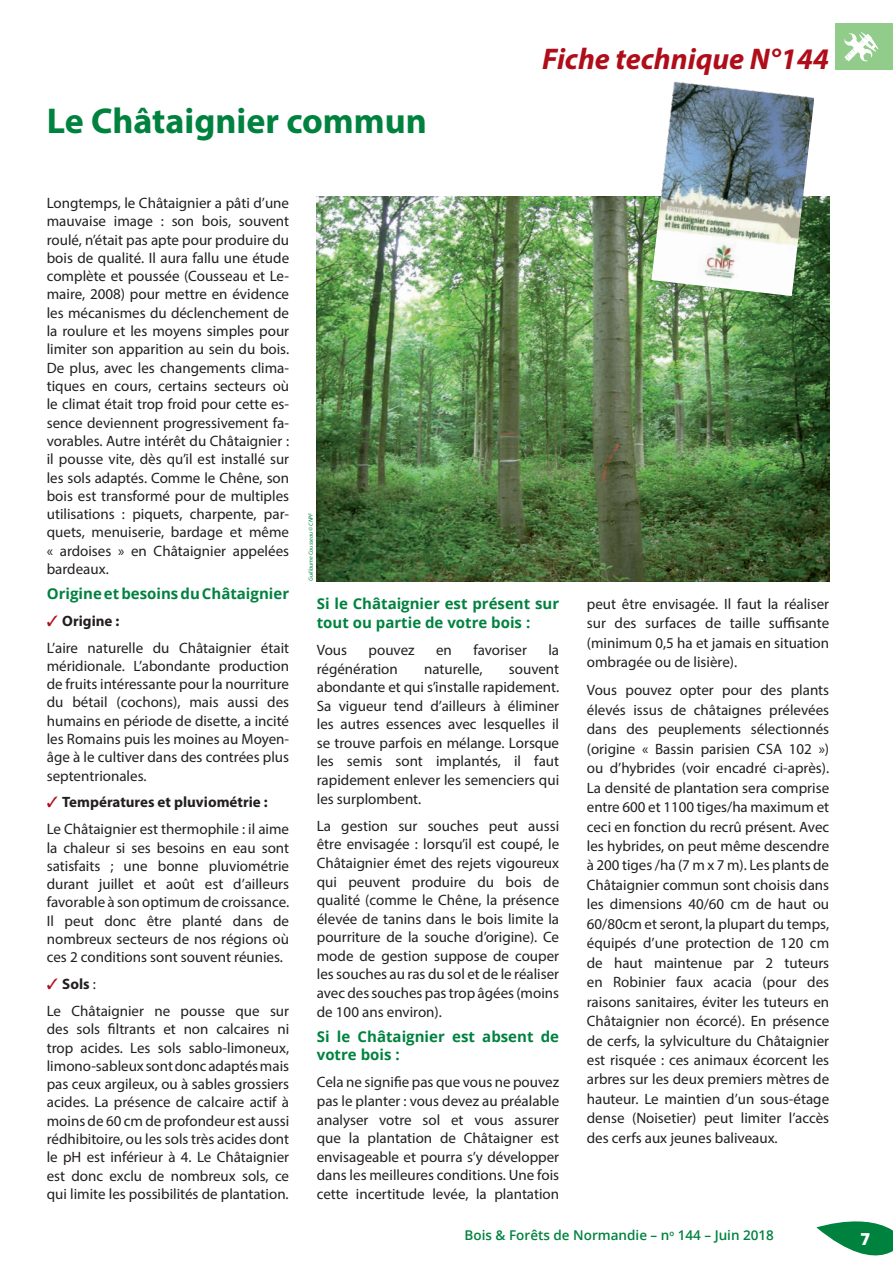
<style>
.page{position:relative;width:893px;height:1263px;background:#fff}
.page>*{position:absolute;margin:0;border:0;box-sizing:border-box;transform-origin:0 0}
.t1{font:700 36px "Myriad Pro";color:#00823f}
.t2{font:italic 700 30px "Myriad Pro";color:#b00d1a}
.t3{font:800 16.5px "Open Sans";color:#fff}
.t4{font:15px/18.3px "Myriad Pro";color:#231f20;text-align:justify}
.t5{font:700 15px/18.6px "Open Sans";color:#00823f}
.t6{font:600 13.5px "Open Sans";color:#00823f}
.t7{font:italic 6px "Myriad Pro";color:#00823f}
.s1{color:#b00d1a}
.s2{font-weight:700}
</style>
<div class="page">
<svg style="left:816px;top:1221px;width:77px;height:35px"></svg>
<img style="left:317px;top:197px;width:512px;height:384px">
<div style="left:836px;top:23px;width:57px;height:47px;background:#91cc8a"></div>
<svg style="left:844px;top:32px;width:34px;height:29px"></svg>
<img style="left:651px;top:82px;width:163px;height:214px">
<h1 class="t1" style="left:47px;top:98px;width:382px">Le Châtaignier commun</h1>
<h2 class="t2" style="left:542px;top:40px;width:289px">Fiche technique N°144</h2>
<p class="t4" style="left:47px;top:193px;width:244px">Longtemps, le Châtaignier a pâti d’une mauvaise image : son bois, souvent roulé, n’était pas apte pour produire du bois de qualité. Il aura fallu une étude complète et poussée (Cousseau et Le&shy;maire, 2008) pour mettre en évidence les mécanismes du déclenchement de la roulure et les moyens simples pour limiter son apparition au sein du bois.<br>De plus, avec les changements clima&shy;tiques en cours, certains secteurs où le climat était trop froid pour cette es&shy;sence deviennent progressivement fa&shy;vorables. Autre intérêt du Châtaignier : il pousse vite, dès qu’il est installé sur les sols adaptés. Comme le Chêne, son bois est transformé pour de multiples utilisations : piquets, charpente, par&shy;quets, menuiserie, bardage et même « ardoises » en Châtaignier appelées bardeaux.</p>
<p class="t5" style="left:47px;top:584px;width:244px">Origine et besoins du Châtaignier</p>
<p class="t4" style="left:47px;top:607px;width:244px;line-height:26.8px"><span class="s1">✓</span> <span class="s2">Origine :<br></span>L’aire naturelle du Châtaignier était</p>
<p class="t4" style="left:47px;top:656px;width:244px">méridionale. L’abondante production de fruits intéressante pour la nourriture du bétail (cochons), mais aussi des humains en période de disette, a incité les Romains puis les moines au Moyen&shy;âge à le cultiver dans des contrées plus septentrionales.</p>
<p class="t4" style="left:47px;top:789px;width:244px;line-height:26.8px"><span class="s1">✓</span> <span class="s2">Températures et pluviométrie :<br></span>Le Châtaignier est thermophile : il aime</p>
<p class="t4" style="left:47px;top:838px;width:244px">la chaleur si ses besoins en eau sont satisfaits ; une bonne pluviométrie durant juillet et août est d’ailleurs favorable à son optimum de croissance.<br>Il peut donc être planté dans de nombreux secteurs de nos régions où ces 2 conditions sont souvent réunies.</p>
<p class="t4" style="left:47px;top:970px;width:244px;line-height:26.8px"><span class="s1">✓</span> <span class="s2">Sols</span> :<br>Le Châtaignier ne pousse que sur</p>
<p class="t4" style="left:47px;top:1020px;width:244px">des sols filtrants et non calcaires ni trop acides. Les sols sablo-limoneux, limono-sableux sont donc adaptés mais pas ceux argileux, ou à sables grossiers acides. La présence de calcaire actif à moins de 60 cm de profondeur est aussi rédhibitoire, ou les sols très acides dont le pH est inférieur à 4. Le Châtaignier est donc exclu de nombreux sols, ce qui limite les possibilités de plantation.</p>
<p class="t7" style="left:307px;top:581px;width:70px;rotate:-90deg">Guillaume Cousseau © CNPF</p>
<p class="t5" style="left:317px;top:594px;width:244px">Si le Châtaignier est présent sur tout ou partie de votre bois :</p>
<p class="t4" style="left:317px;top:640px;width:32px">Vous</p>
<p class="t4" style="left:369px;top:640px;width:48px">pouvez</p>
<p class="t4" style="left:436px;top:640px;width:17px">en</p>
<p class="t4" style="left:473px;top:640px;width:55px">favoriser</p>
<p class="t4" style="left:548px;top:640px;width:12px">la</p>
<p class="t4" style="left:317px;top:659px;width:83px">régénération</p>
<p class="t4" style="left:424px;top:659px;width:60px">naturelle,</p>
<p class="t4" style="left:317px;top:659px;width:244px;text-indent:192px">souvent abondante et qui s’installe rapidement.<br>Sa vigueur tend d’ailleurs à éliminer les autres essences avec lesquelles il se trouve parfois en mélange. Lorsque les semis sont implantés, il faut rapidement enlever les semenciers qui les surplombent.</p>
<p class="t4" style="left:317px;top:816px;width:244px">La gestion sur souches peut aussi être envisagée : lorsqu’il est coupé, le Châtaignier émet des rejets vigoureux qui peuvent produire du bois de qualité (comme le Chêne, la présence élevée de tanins dans le bois limite la pourriture de la souche d’origine). Ce mode de gestion suppose de couper les souches au ras du sol et de le réaliser avec des souches pas trop âgées (moins de 100 ans environ).</p>
<p class="t5" style="left:317px;top:1026px;width:244px">Si le Châtaignier est absent de votre bois :</p>
<p class="t4" style="left:317px;top:1073px;width:244px">Cela ne signifie pas que vous ne pouvez pas le planter : vous devez au préalable analyser votre sol et vous assurer que la plantation de Châtaigner est envisageable et pourra s’y développer dans les meilleures conditions. Une fois cette incertitude levée, la plantation</p>
<p class="t4" style="left:587px;top:594px;width:244px;line-height:19.5px">peut être envisagée. Il faut la réaliser sur des surfaces de taille suffisante (minimum 0,5 ha et jamais en situation ombragée ou de lisière).</p>
<p class="t4" style="left:587px;top:680px;width:244px;line-height:19.5px">Vous pouvez opter pour des plants élevés issus de châtaignes prélevées dans des peuplements sélectionnés (origine « Bassin parisien CSA 102 ») ou d’hybrides (voir encadré ci-après).<br>La densité de plantation sera comprise entre 600 et 1100 tiges/ha maximum et ceci en fonction du recrû présent. Avec les hybrides, on peut même descendre à 200 tiges /ha (7 m x 7 m). Les plants de Châtaignier commun sont choisis dans les dimensions 40/60 cm de haut ou 60/80cm et seront, la plupart du temps, équipés d’une protection de 120 cm de haut maintenue par 2 tuteurs en Robinier faux acacia (pour des raisons sanitaires, éviter les tuteurs en Châtaignier non écorcé). En présence de cerfs, la sylviculture du Châtaignier est risquée : ces animaux écorcent les arbres sur les deux premiers mètres de hauteur. Le maintien d’un sous-étage dense (Noisetier) peut limiter l’accès des cerfs aux jeunes baliveaux.</p>
<p class="t6" style="left:465px;top:1226px;width:311px">Bois &amp; Forêts de Normandie – n<sup>o</sup> 144 – Juin 2018</p>
<p class="t3" style="left:860px;top:1226px;width:11px">7</p>
</div>
